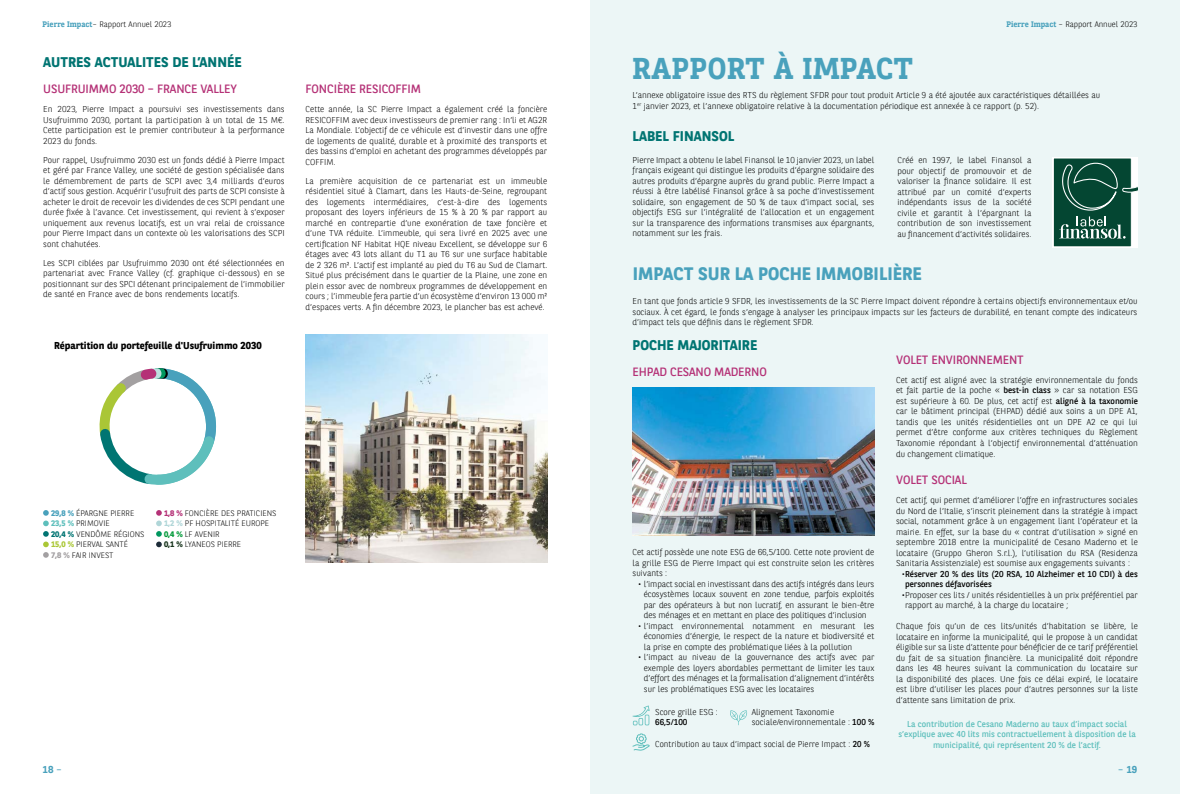
<style>
.page{position:relative;width:1180px;height:794px;background:#fff}
.page>*{position:absolute;margin:0;border:0;box-sizing:border-box;transform-origin:0 0}
.t1{font:700 30px "BNPP Slab Serif";letter-spacing:.02em;color:#49a1bc}
.t2{font:700 18px "BNPP Sans";color:#49a1bc}
.t3{font:700 14px "BNPP Sans";color:#007472}
.t4{font:12px "BNPP Sans";letter-spacing:-.01em;color:#b53277}
.t5{font:700 10px "BNPP Sans";color:#000}
.t6{font:700 10px "BNPP Slab Serif";color:#49a1bc}
.t7{font:300 8.5px/10.5px "BNPP Sans";color:#000;text-align:justify}
.t8{font:8.5px/10.5px "BNPP Sans";color:#5ebfbc;text-align:center}
.t9{font:8.5px/10.5px "BNPP Sans";color:#000}
.t10{font:300 8px/10.5px "BNPP Sans";color:#000}
.s1{font-family:"BNPP Slab Serif";font-weight:700;color:#49a1bc}
.s2{font-weight:400}
.s3{font-weight:300}
.s4{font-weight:700;color:#49a1bc}
.s5{font-weight:700;color:#5ebfbc}
.s6{font-weight:700;color:#007472}
.s7{font-weight:700;color:#aac736}
.s8{font-weight:700;color:#a3a0a2}
.s9{font-weight:700;color:#b53277}
.s10{font-weight:700;color:#b0d6d8}
.s11{font-weight:700;color:#029939}
.s12{font-weight:700;color:#17341c}
</style>
<div class="page">
<div style="left:590px;top:0;width:589px;height:794px;background:#ecf6f6"></div>
<svg style="left:1052px;top:157px;width:85px;height:91px"></svg>
<div style="left:1053px;top:158px;width:78px;height:89px;background:#044632"></div>
<div style="left:1052px;top:157px;width:79px;height:90px;border:1px solid #fff"></div>
<svg style="left:1059px;top:162px;width:78px;height:77px"></svg>
<svg style="left:99px;top:368px;width:118px;height:117px"></svg>
<svg style="left:43px;top:510px;width:6px;height:48px"></svg>
<svg style="left:156px;top:510px;width:6px;height:37px"></svg>
<img style="left:305px;top:334px;width:242px;height:229px">
<img style="left:632px;top:387px;width:242px;height:148px">
<svg style="left:632px;top:733px;width:18px;height:18px"></svg>
<svg style="left:632px;top:705px;width:17px;height:20px"></svg>
<svg style="left:730px;top:710px;width:17px;height:15px"></svg>
<p class="t10" style="left:43px;top:19px;width:130px"><span class="s1">Pierre Impact</span>– Rapport Annuel 2023</p>
<p class="t10" style="left:1006px;top:19px;width:133px"><span class="s1">Pierre Impact</span> – Rapport Annuel 2023</p>
<h1 class="t1" style="left:632px;top:49px;width:282px">RAPPORT À IMPACT</h1>
<p class="t7" style="left:632px;top:90px;width:469px">L’annexe obligatoire issue des RTS du règlement SFDR pour tout produit Article 9 a été ajoutée aux caractéristiques détaillées au<br>1<sup>er</sup> janvier 2023, et l’annexe obligatoire relative à la documentation périodique est annexée à ce rapport (p. 52).</p>
<h3 class="t3" style="left:632px;top:127px;width:103px">LABEL FINANSOL</h3>
<p class="t7" style="left:632px;top:154px;width:243px">Pierre Impact a obtenu le label Finansol le 10 janvier 2023, un label français exigeant qui distingue les produits d’épargne solidaire des autres produits d’épargne auprès du grand public. Pierre Impact a réussi à être labélisé Finansol grâce à sa poche d’investissement solidaire, son engagement de 50 % de taux d’impact social, ses objectifs ESG sur l’intégralité de l’allocation et un engagement sur la transparence des informations transmises aux épargnants, notamment sur les frais.</p>
<h3 class="t3" style="left:43px;top:53px;width:200px">AUTRES ACTUALITES DE L’ANNÉE</h3>
<h3 class="t4" style="left:43px;top:81px;width:195px">USUFRUIMMO 2030 – FRANCE VALLEY</h3>
<p class="t7" style="left:43px;top:103px;width:243px">En 2023, Pierre Impact a poursuivi ses investissements dans Usufruimmo 2030, portant la participation à un total de 15 M€.<br>Cette participation est le premier contributeur à la performance 2023 du fonds.</p>
<p class="t7" style="left:43px;top:154px;width:243px">Pour rappel, Usufruimmo 2030 est un fonds dédié à Pierre Impact et géré par France Valley, une société de gestion spécialisée dans le démembrement de parts de SCPI avec 3,4 milliards d’euros d’actif sous gestion. Acquérir l’usufruit des parts de SCPI consiste à acheter le droit de recevoir les dividendes de ces SCPI pendant une durée fixée à l’avance. Cet investissement, qui revient à s’exposer uniquement aux revenus locatifs, est un vrai relai de croissance pour Pierre Impact dans un contexte où les valorisations des SCPI sont chahutées.</p>
<p class="t7" style="left:43px;top:257px;width:243px">Les SCPI ciblées par Usufruimmo 2030 ont été sélectionnées en partenariat avec France Valley (cf. graphique ci-dessous) en se positionnant sur des SPCI détenant principalement de l’immobilier de santé en France avec de bons rendements locatifs.</p>
<h3 class="t4" style="left:305px;top:81px;width:117px">FONCIÈRE RESICOFFIM</h3>
<p class="t7" style="left:305px;top:104px;width:243px">Cette année, la SC Pierre Impact a également créé la foncière RESICOFFIM avec deux investisseurs de premier rang : In’li et AG2R La Mondiale. L’objectif de ce véhicule est d’investir dans une offre de logements de qualité, durable et à proximité des transports et des bassins d’emploi en achetant des programmes développés par COFFIM.</p>
<p class="t7" style="left:305px;top:175px;width:243px">La première acquisition de ce partenariat est un immeuble résidentiel situé à Clamart, dans les Hauts-de-Seine, regroupant des logements intermédiaires, c’est-à-dire des logements proposant des loyers inférieurs de 15 % à 20 % par rapport au marché en contrepartie d’une exonération de taxe foncière et d’une TVA réduite. L’immeuble, qui sera livré en 2025 avec une certification NF Habitat HQE niveau Excellent, se développe sur 6 étages avec 43 lots allant du T1 au T6 sur une surface habitable de 2 326 m². L’actif est implanté au pied du T6 au Sud de Clamart.<br>Situé plus précisément dans le quartier de la Plaine, une zone en plein essor avec de nombreux programmes de développement en cours ; l’immeuble fera partie d’un écosystème d’environ 13 000 m² d’espaces verts. A fin décembre 2023, le plancher bas est achevé.</p>
<p class="t7" style="left:897px;top:154px;width:135px">Créé en 1997, le label Finansol a pour objectif de promouvoir et de valoriser la finance solidaire. Il est attribué par un comité d’experts indépendants issus de la société civile et garantit à l’épargnant la contribution de son investissement au financement d’activités solidaires.</p>
<h2 class="t2" style="left:632px;top:261px;width:291px">IMPACT SUR LA POCHE IMMOBILIÈRE</h2>
<p class="t7" style="left:632px;top:295px;width:506px">En tant que fonds article 9 SFDR, les investissements de la SC Pierre Impact doivent répondre à certains objectifs environnementaux et/ou sociaux. À cet égard, le fonds s’engage à analyser les principaux impacts sur les facteurs de durabilité, en tenant compte des indicateurs d’impact tels que définis dans le règlement SFDR.</p>
<h3 class="t3" style="left:632px;top:336px;width:126px">POCHE MAJORITAIRE</h3>
<h3 class="t4" style="left:632px;top:364px;width:136px">EHPAD CESANO MADERNO</h3>
<p class="t5" style="left:54px;top:338px;width:209px">Répartition du portefeuille d'Usufruimmo 2030</p>
<h3 class="t4" style="left:896px;top:351px;width:129px">VOLET ENVIRONNEMENT</h3>
<p class="t7" style="left:896px;top:374px;width:243px">Cet actif est aligné avec la stratégie environnementale du fonds et fait partie de la poche « <span class="s2">best-in class</span> » car sa notation ESG est supérieure à 60. De plus, cet actif est <span class="s2">aligné à la taxonomie </span>car le bâtiment principal (EHPAD) dédié aux soins a un DPE A1, tandis que les unités résidentielles ont un DPE A2 ce qui lui permet d’être conforme aux critères techniques du Règlement Taxonomie répondant à l’objectif environnemental d’atténuation du changement climatique.</p>
<h3 class="t4" style="left:896px;top:472px;width:72px">VOLET SOCIAL</h3>
<p class="t7" style="left:896px;top:494px;width:243px">Cet actif, qui permet d’améliorer l’offre en infrastructures sociales du Nord de l’Italie, s’inscrit pleinement dans la stratégie à impact social, notamment grâce à un engagement liant l’opérateur et la mairie. En effet, sur la base du « contrat d’utilisation » signé en septembre 2018 entre la municipalité de Cesano Maderno et le locataire (Gruppo Gheron S.r.l.), l’utilisation du RSA (Residenza Sanitaria Assistenziale) est soumise aux engagements suivants :</p>
<p class="t9" style="left:904px;top:568px;width:234px;text-indent:-3px"><span class="s3">•</span>Réserver 20 % des lits (20 RSA, 10 Alzheimer et 10 CDI) à des personnes défavorisées</p>
<p class="t7" style="left:904px;top:589px;width:234px;text-indent:-3px">•Proposer ces lits / unités résidentielles à un prix préférentiel par rapport au marché, à la charge du locataire ;</p>
<p class="t7" style="left:896px;top:620px;width:243px">Chaque fois qu’un de ces lits/unités d’habitation se libère, le locataire en informe la municipalité, qui le propose à un candidat éligible sur sa liste d’attente pour bénéficier de ce tarif préférentiel du fait de sa situation financière. La municipalité doit répondre dans les 48 heures suivant la communication du locataire sur la disponibilité des places. Une fois ce délai expiré, le locataire est libre d’utiliser les places pour d’autres personnes sur la liste d’attente sans limitation de prix.</p>
<p class="t8" style="left:898px;top:718px;width:239px">La contribution de Cesano Maderno au taux d’impact social s’explique avec 40 lits mis contractuellement à disposition de la municipalité, qui représentent 20 % de l’actif.</p>
<p class="t10" style="left:51px;top:507px;width:95px"><span class="s4">29,8 %</span> ÉPARGNE PIERRE<br><span class="s5">23,5 %</span> PRIMOVIE<br><span class="s6">20,4 %</span> VENDÔME RÉGIONS<br><span class="s7">15,0 %</span> PIERVAL SANTÉ<br><span class="s8">7,8 %</span> FAIR INVEST</p>
<p class="t10" style="left:164px;top:507px;width:114px"><span class="s9">1,8 %</span> FONCIÈRE DES PRATICIENS<br><span class="s10">1,2 %</span> PF HOSPITALITÉ EUROPE<br><span class="s11">0,4 %</span> LF AVENIR<br><span class="s12">0,1 %</span> LYANEOS PIERRE</p>
<p class="t7" style="left:632px;top:546px;width:243px">Cet actif possède une note ESG de 66,5/100. Cette note provient de la grille ESG de Pierre Impact qui est construite selon les critères suivants :</p>
<p class="t7" style="left:643px;top:578px;width:232px;text-indent:-6px">• l’impact social en investissant dans des actifs intégrés dans leurs écosystèmes locaux souvent en zone tendue, parfois exploités par des opérateurs à but non lucratif, en assurant le bien-être des ménages et en mettant en place des politiques d’inclusion</p>
<p class="t7" style="left:643px;top:620px;width:232px;text-indent:-6px">• l’impact environnemental notamment en mesurant les économies d’énergie, le respect de la nature et biodiversité et la prise en compte des problématique liées à la pollution</p>
<p class="t7" style="left:643px;top:651px;width:232px;text-indent:-6px">• l’impact au niveau de la gouvernance des actifs avec par exemple des loyers abordables permettant de limiter les taux d’effort des ménages et la formalisation d’alignement d’intérêts sur les problématiques ESG avec les locataires</p>
<p class="t7" style="left:655px;top:706px;width:64px">Score grille ESG :</p>
<p class="t9" style="left:655px;top:716px;width:34px">66,5/100</p>
<p class="t7" style="left:751px;top:706px;width:124px">Alignement Taxonomie sociale/environnementale : <span class="s2">100 %</span></p>
<p class="t7" style="left:655px;top:738px;width:216px">Contribution au taux d’impact social de Pierre Impact : <span class="s2">20 %</span></p>
<p class="t6" style="left:43px;top:763px;width:21px">18 <span class="s2">–</span></p>
<p class="t6" style="left:1117px;top:763px;width:21px"><span class="s2">–</span> 19</p>
</div>
